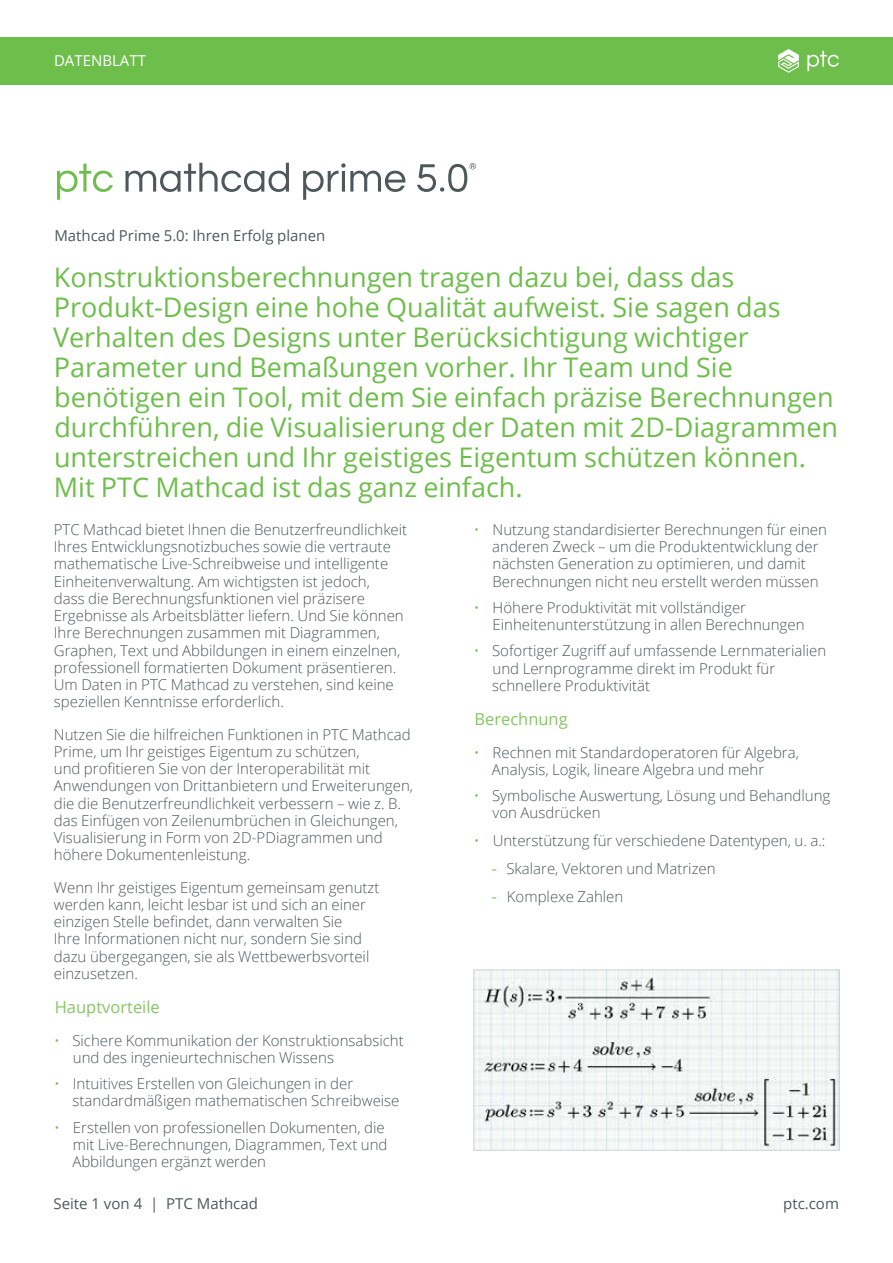
<style>
.page{position:relative;width:893px;height:1263px;background:#fff}
.page>*{position:absolute;margin:0;border:0;box-sizing:border-box;transform-origin:0 0}
.t1{font:27px/30px "Open Sans";color:#6ebe4b}
.t2{font:16.5px "Open Sans";color:#85c664}
.t3{font:300 15px/17.2px "Open Sans";color:#4e585a}
.t4{font:15px "Open Sans";color:#4e585a}
.t5{font:15px "Open Sans";color:#fff}
.s1{color:#6ebe4b}
.s2{font-family:"DIN Pro";font-weight:400;color:#6ebe4b}
</style>
<div class="page">
<div style="left:0;top:37px;width:893px;height:48px;background:#6ebe4b"></div>
<svg style="left:778px;top:49px;width:21px;height:24px"></svg>
<svg style="left:807px;top:51px;width:32px;height:20px"></svg>
<img style="left:475px;top:971px;width:363px;height:178px">
<div style="left:473px;top:969px;width:367px;height:182px;border:1px solid #d1d3d4"></div>
<svg style="left:57px;top:164px;width:56px;height:36px"></svg>
<svg style="left:125px;top:163px;width:164px;height:29px"></svg>
<svg style="left:303px;top:163px;width:102px;height:37px"></svg>
<svg style="left:417px;top:163px;width:59px;height:29px"></svg>
<p class="t5" style="left:54px;top:50px;width:93px">DATENBLATT</p>
<p class="t4" style="left:54px;top:225px;width:272px">Mathcad Prime 5.0: Ihren Erfolg planen</p>
<p class="t1" style="left:53px;top:262px;width:786px">Konstruktionsberechnungen tragen dazu bei, dass das Produkt-Design eine hohe Qualität aufweist. Sie sagen das Verhalten des Designs unter Berücksichtigung wichtiger Parameter und Bemaßungen vorher. Ihr Team und Sie benötigen ein Tool, mit dem Sie einfach präzise Berechnungen durchführen, die Visualisierung der Daten mit 2D-Diagrammen unterstreichen und Ihr geistiges Eigentum schützen können.<br>Mit PTC Mathcad ist das ganz einfach.</p>
<p class="t3" style="left:54px;top:520px;width:355px">PTC Mathcad bietet Ihnen die Benutzerfreundlichkeit Ihres Entwicklungsnotizbuches sowie die vertraute mathematische Live-Schreibweise und intelligente Einheitenverwaltung. Am wichtigsten ist jedoch,<br>dass die Berechnungsfunktionen viel präzisere Ergebnisse als Arbeitsblätter liefern. Und Sie können Ihre Berechnungen zusammen mit Diagrammen, Graphen, Text und Abbildungen in einem einzelnen, professionell formatierten Dokument präsentieren.<br>Um Daten in PTC Mathcad zu verstehen, sind keine speziellen Kenntnisse erforderlich.</p>
<p class="t3" style="left:54px;top:725px;width:361px">Nutzen Sie die hilfreichen Funktionen in PTC Mathcad Prime, um Ihr geistiges Eigentum zu schützen,<br>und profitieren Sie von der Interoperabilität mit Anwendungen von Drittanbietern und Erweiterungen, die die Benutzerfreundlichkeit verbessern – wie z. B. das Einfügen von Zeilenumbrüchen in Gleichungen, Visualisierung in Form von 2D-PDiagrammen und höhere Dokumentenleistung.</p>
<p class="t3" style="left:54px;top:878px;width:327px">Wenn Ihr geistiges Eigentum gemeinsam genutzt werden kann, leicht lesbar ist und sich an einer einzigen Stelle befindet, dann verwalten Sie<br>Ihre Informationen nicht nur, sondern Sie sind dazu übergegangen, sie als Wettbewerbsvorteil einzusetzen.</p>
<p class="t2" style="left:55px;top:996px;width:107px">Hauptvorteile</p>
<p class="t3" style="left:73px;top:1031px;width:332px;text-indent:-19px"><span class="s1">•</span> Sichere Kommunikation der Konstruktionsabsicht und des ingenieurtechnischen Wissens</p>
<p class="t3" style="left:73px;top:1075px;width:328px;text-indent:-19px"><span class="s1">•</span> Intuitives Erstellen von Gleichungen in der standardmäßigen mathematischen Schreibweise</p>
<p class="t3" style="left:72px;top:1118px;width:317px;text-indent:-18px"><span class="s1">•</span> Erstellen von professionellen Dokumenten, die mit Live-Berechnungen, Diagrammen, Text und<br>Abbildungen ergänzt werden</p>
<p class="t3" style="left:492px;top:520px;width:336px;text-indent:-18px"><span class="s1">•</span> Nutzung standardisierter Berechnungen für einen anderen Zweck – um die Produktentwicklung der nächsten Generation zu optimieren, und damit Berechnungen nicht neu erstellt werden müssen</p>
<p class="t3" style="left:493px;top:598px;width:313px;text-indent:-19px"><span class="s1">•</span> Höhere Produktivität mit vollständiger<br>Einheitenunterstützung in allen Berechnungen</p>
<p class="t3" style="left:492px;top:642px;width:335px;text-indent:-19px"><span class="s1">•</span> Sofortiger Zugriff auf umfassende Lernmaterialien und Lernprogramme direkt im Produkt für schnellere Produktivität</p>
<p class="t2" style="left:474px;top:708px;width:95px">Berechnung</p>
<p class="t3" style="left:492px;top:743px;width:308px;text-indent:-18px"><span class="s1">•</span> Rechnen mit Standardoperatoren für Algebra,<br>Analysis, Logik, lineare Algebra und mehr</p>
<p class="t3" style="left:493px;top:787px;width:339px;text-indent:-19px"><span class="s1">•</span> Symbolische Auswertung, Lösung und Behandlung von Ausdrücken</p>
<p class="t3" style="left:474px;top:832px;width:353px"><span class="s1">•</span> Unterstützung für verschiedene Datentypen, u. a.:</p>
<p class="t3" style="left:491px;top:859px;width:226px"><span class="s2">-</span> Skalare, Vektoren und Matrizen</p>
<p class="t3" style="left:491px;top:887px;width:134px"><span class="s2">-</span> Komplexe Zahlen</p>
<p class="t4" style="left:53px;top:1193px;width:206px">Seite 1 von 4 | PTC Mathcad</p>
<p class="t4" style="left:783px;top:1193px;width:57px">ptc.com</p>
</div>
